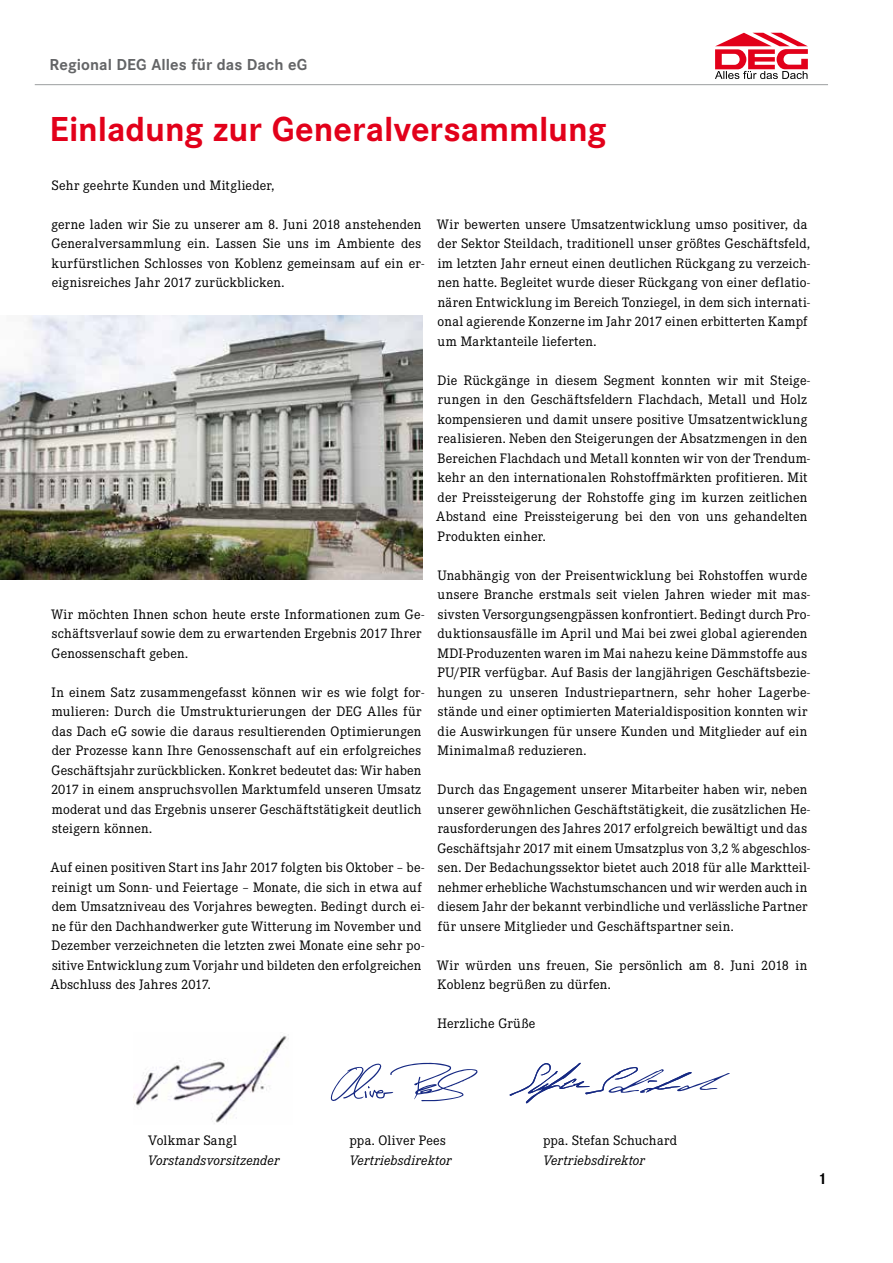
<style>
.page{position:relative;width:893px;height:1263px;background:#fff}
.page>*{position:absolute;margin:0;border:0;box-sizing:border-box;transform-origin:0 0}
.t1{font:700 36px "Corporate S Pro";letter-spacing:-.005em;color:#e2001a}
.t2{font:700 16.5px "Corporate S Pro";letter-spacing:.005em;color:#646567}
.t3{font:700 16.5px "Corporate S Pro";color:#000}
.t4{font:14.25px/19.5px "Corporate E Pro";letter-spacing:.015em;color:#000}
.t5{font:italic 14.25px "Corporate E Pro";letter-spacing:.01em;color:#000}
</style>
<div class="page">
<img style="left:0;top:315px;width:422px;height:264px">
<hr style="left:35px;top:84px;width:793px;height:1px;background:#9c9e9f">
<svg style="left:715px;top:33px;width:93px;height:46px"></svg>
<img style="left:133px;top:1036px;width:156px;height:88px">
<svg style="left:331px;top:1063px;width:146px;height:38px"></svg>
<svg style="left:510px;top:1063px;width:220px;height:40px"></svg>
<p class="t2" style="left:50px;top:52px;width:259px">Regional DEG Alles für das Dach eG</p>
<h1 class="t1" style="left:50px;top:101px;width:558px">Einladung zur Generalversammlung</h1>
<p class="t4" style="left:52px;top:174px;width:224px">Sehr geehrte Kunden und Mitglieder,</p>
<p class="t4" style="left:51px;top:214px;width:374px">gerne laden wir Sie zu unserer am 8. Juni 2018 anstehenden Generalversammlung ein. Lassen Sie uns im Ambiente des kurfürstlichen Schlosses von Koblenz gemeinsam auf ein er&shy;eignisreiches Jahr 2017 zurückblicken.</p>
<p class="t4" style="left:51px;top:603px;width:375px">Wir möchten Ihnen schon heute erste Informationen zum Ge&shy;schäftsverlauf sowie dem zu erwartenden Ergebnis 2017 Ihrer<br>Genossenschaft geben.</p>
<p class="t4" style="left:51px;top:681px;width:375px">In einem Satz zusammengefasst können wir es wie folgt for&shy;mulieren: Durch die Umstrukturierungen der DEG Alles für das Dach eG sowie die daraus resultierenden Optimierungen der Prozesse kann Ihre Genossenschaft auf ein erfolgreiches Geschäftsjahr zurückblicken. Konkret bedeutet das: Wir haben 2017 in einem anspruchsvollen Marktumfeld unseren Umsatz moderat und das Ergebnis unserer Geschäftstätigkeit deutlich steigern können.</p>
<p class="t4" style="left:50px;top:857px;width:375px">Auf einen positiven Start ins Jahr 2017 folgten bis Oktober – be&shy;reinigt um Sonn- und Feiertage – Monate, die sich in etwa auf dem Umsatzniveau des Vorjahres bewegten. Bedingt durch ei&shy;ne für den Dachhandwerker gute Witterung im November und Dezember verzeichneten die letzten zwei Monate eine sehr po&shy;sitive Entwicklung zum Vorjahr und bildeten den erfolgreichen Abschluss des Jahres 2017.</p>
<p class="t4" style="left:437px;top:213px;width:375px">Wir bewerten unsere Umsatzentwicklung umso positiver, da der Sektor Steildach, traditionell unser größtes Geschäftsfeld, im letzten Jahr erneut einen deutlichen Rückgang zu verzeich&shy;nen hatte. Begleitet wurde dieser Rückgang von einer deflatio&shy;nären Entwicklung im Bereich Tonziegel, in dem sich internati&shy;onal agierende Konzerne im Jahr 2017 einen erbitterten Kampf um Marktanteile lieferten.</p>
<p class="t4" style="left:436px;top:369px;width:375px">Die Rückgänge in diesem Segment konnten wir mit Steige&shy;rungen in den Geschäftsfeldern Flachdach, Metall und Holz kompensieren und damit unsere positive Umsatzentwicklung realisieren. Neben den Steigerungen der Absatzmengen in den Bereichen Flachdach und Metall konnten wir von der Trendum&shy;kehr an den internationalen Rohstoffmärkten profitieren. Mit der Preissteigerung der Rohstoffe ging im kurzen zeitlichen Abstand eine Preissteigerung bei den von uns gehandelten Produkten einher.</p>
<p class="t4" style="left:437px;top:564px;width:374px">Unabhängig von der Preisentwicklung bei Rohstoffen wurde unsere Branche erstmals seit vielen Jahren wieder mit mas&shy;sivsten Versorgungsengpässen konfrontiert. Bedingt durch Pro&shy;duktionsausfälle im April und Mai bei zwei global agierenden MDI-Produzenten waren im Mai nahezu keine Dämmstoffe aus PU/PIR verfügbar. Auf Basis der langjährigen Geschäftsbezie&shy;hungen zu unseren Industriepartnern, sehr hoher Lagerbe&shy;stände und einer optimierten Materialdisposition konnten wir die Auswirkungen für unsere Kunden und Mitglieder auf ein Minimalmaß reduzieren.</p>
<p class="t4" style="left:437px;top:779px;width:374px">Durch das Engagement unserer Mitarbeiter haben wir, neben unserer gewöhnlichen Geschäftstätigkeit, die zusätzlichen He&shy;rausforderungen des Jahres 2017 erfolgreich bewältigt und das Geschäftsjahr 2017 mit einem Umsatzplus von 3,2 % abgeschlos&shy;sen. Der Bedachungssektor bietet auch 2018 für alle Marktteil&shy;nehmer erhebliche Wachstumschancen und wir werden auch in diesem Jahr der bekannt verbindliche und verlässliche Partner für unsere Mitglieder und Geschäftspartner sein.</p>
<p class="t4" style="left:437px;top:954px;width:372px">Wir würden uns freuen, Sie persönlich am 8. Juni 2018 in<br>Koblenz begrüßen zu dürfen.</p>
<p class="t4" style="left:437px;top:1013px;width:100px">Herzliche Grüße</p>
<p class="t4" style="left:148px;top:1130px;width:90px">Volkmar Sangl</p>
<p class="t4" style="left:349px;top:1130px;width:98px">ppa. Oliver Pees</p>
<p class="t4" style="left:543px;top:1130px;width:136px">ppa. Stefan Schuchard</p>
<p class="t5" style="left:148px;top:1150px;width:133px">Vorstandsvorsitzender</p>
<p class="t5" style="left:349px;top:1150px;width:104px">Vertriebsdirektor</p>
<p class="t5" style="left:543px;top:1150px;width:104px">Vertriebsdirektor</p>
<p class="t3" style="left:817px;top:1166px;width:11px">1</p>
</div>
